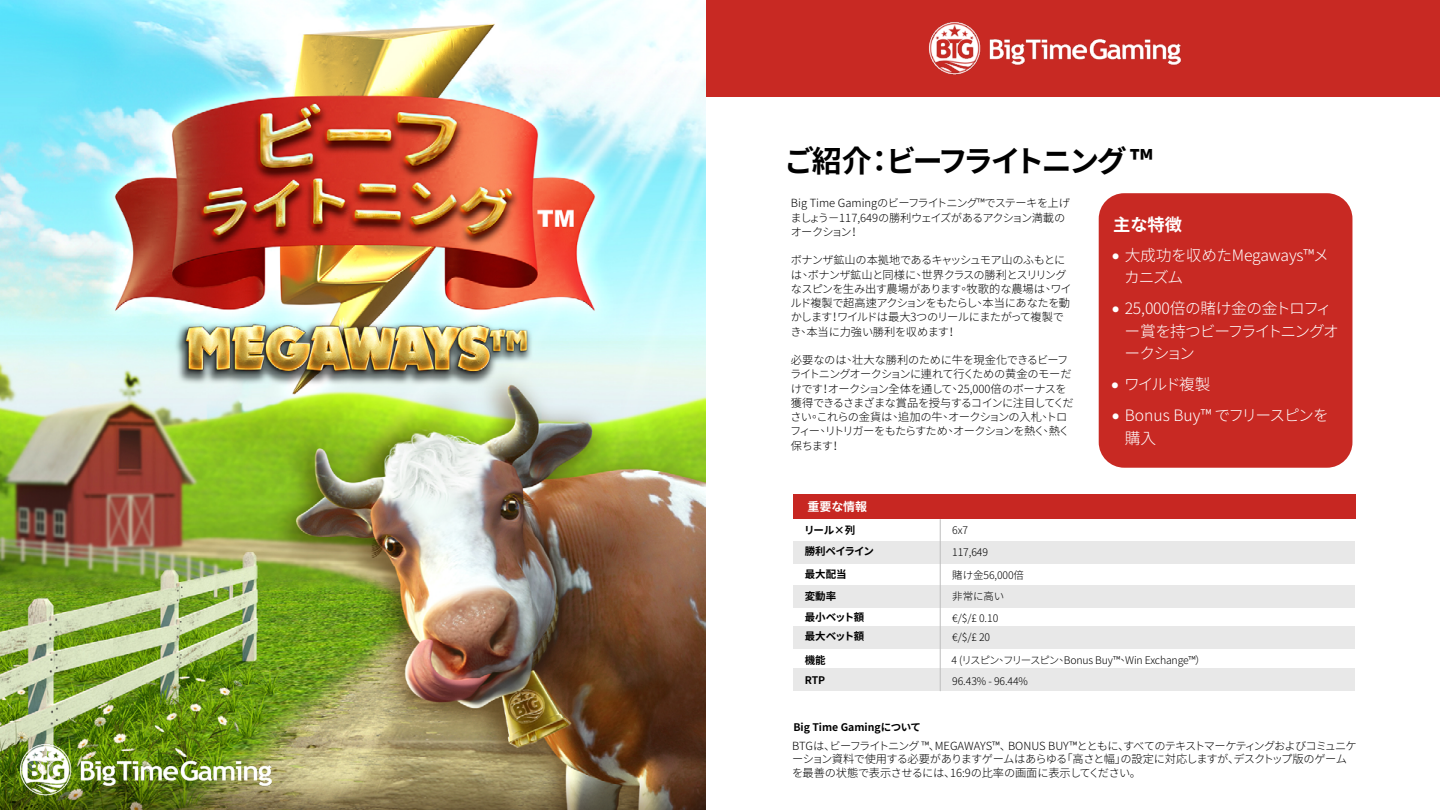
<style>
.page{position:relative;width:1440px;height:810px;background:#fff}
.page>*{position:absolute;margin:0;border:0;box-sizing:border-box;transform-origin:0 0}
.t1{font:700 30px "Noto Sans CJ Ktc";letter-spacing:-.09em;color:#000}
.t2{font:700 17.25px "Noto Sans CJ Ktc";color:#fff}
.t3{font:300 15.75px/22.5px "Noto Sans CJ Ktc";letter-spacing:-.075em;color:#fff}
.t4{font:300 15.75px/22.5px "Noto Sans CJ Ktc";letter-spacing:-.05em;color:#fff}
.t5{font:300 15.75px/22.5px "Noto Sans CJ Ktc";letter-spacing:-.02em;color:#fff}
.t6{font:700 12px "Noto Sans CJ Ktc";color:#fff}
.t7{font:300 11.25px/14.2px "Noto Sans CJ Ktc";letter-spacing:-.055em;color:#000}
.t8{font:300 10.5px "Noto Sans CJ Ktc";letter-spacing:-.015em;color:#000}
.t9{font:700 10.5px "Noto Sans CJ Ktc";letter-spacing:-.005em;color:#000}
.t10{font:700 10.5px "Noto Sans CJ Ktc";letter-spacing:-.055em;color:#000}
.s1{font-family:"Lato";font-weight:400}
</style>
<div class="page">
<img style="left:0;top:0;width:706px;height:810px">
<div style="left:706px;top:0;width:734px;height:96px;background:#c82923"></div>
<img style="left:929px;top:21px;width:252px;height:54px">
<img style="left:14px;top:736px;width:266px;height:67px">
<div style="left:793px;top:541px;width:562px;height:22px;background:#e8e8e8"></div>
<div style="left:793px;top:627px;width:562px;height:22px;background:#e8e8e8"></div>
<div style="left:793px;top:585px;width:562px;height:22px;background:#e8e8e8"></div>
<div style="left:793px;top:669px;width:562px;height:22px;background:#e8e8e8"></div>
<div style="left:793px;top:494px;width:563px;height:25px;background:#c72722"></div>
<hr style="left:940px;top:519px;width:1px;height:172px;background:#bdbebe">
<div style="left:1099px;top:193px;width:253px;height:275px;background:#c82923;border-radius:26px"></div>
<h1 class="t1" style="left:784px;top:144px;width:370px">ご紹介：ビーフライトニング ™</h1>
<p class="t7" style="left:791px;top:196px;width:281px">Big Time Gamingのビーフライトニング™でステーキを上げましょう－117,649の勝利ウェイズがあるアクション満載のオークション！</p>
<p class="t7" style="left:790px;top:253px;width:283px">ボナンザ鉱山の本拠地であるキャッシュモア山のふもとには、ボナンザ鉱山と同様に、世界クラスの勝利とスリリングなスピンを生み出す農場があります。牧歌的な農場は、ワイルド複製で超高速アクションをもたらし、本当にあなたを動かします！ワイルドは最大3つのリールにまたがって複製でき、本当に力強い勝利を収めます！</p>
<p class="t7" style="left:790px;top:353px;width:285px">必要なのは、壮大な勝利のために牛を現金化できるビーフライトニングオークションに連れて行くための黄金のモーだけです！オークション全体を通して、25,000倍のボーナスを獲得できるさまざまな賞品を授与するコインに注目してください。これらの金貨は、追加の牛、オークションの入札、トロフィー、リトリガーをもたらすため、オークションを熱く、熱く保ちます！</p>
<p class="t6" style="left:808px;top:500px;width:61px">重要な情報</p>
<p class="t9" style="left:804px;top:524px;width:53px">リール×列</p>
<p class="t8" style="left:952px;top:524px;width:17px">6x7</p>
<p class="t10" style="left:805px;top:545px;width:71px">勝利ペイライン</p>
<p class="t8" style="left:952px;top:546px;width:37px">117,649</p>
<p class="t9" style="left:805px;top:568px;width:43px">最大配当</p>
<p class="t8" style="left:952px;top:569px;width:73px">賭け金56,000倍</p>
<p class="t9" style="left:805px;top:590px;width:33px">変動率</p>
<p class="t8" style="left:952px;top:591px;width:53px">非常に高い</p>
<h2 class="t2" style="left:1113px;top:215px;width:70px">主な特徴</h2>
<h3 class="t5" style="left:1124px;top:244px;width:206px;text-indent:-13px"><span class="s1">•</span> 大成功を収めたMegaways™メカニズム</h3>
<h3 class="t3" style="left:1125px;top:298px;width:216px;text-indent:-13px"><span class="s1">•</span> 25,000倍の賭け金の金トロフィー賞を持つビーフライトニングオークション</h3>
<h3 class="t4" style="left:1111px;top:374px;width:101px"><span class="s1">•</span> ワイルド複製</h3>
<h3 class="t4" style="left:1125px;top:405px;width:206px;text-indent:-13px"><span class="s1">•</span> Bonus Buy™ でフリースピンを購入</h3>
<p class="t9" style="left:805px;top:611px;width:61px">最小ベット額</p>
<p class="t8" style="left:952px;top:612px;width:47px">€/$/£ 0.10</p>
<p class="t9" style="left:805px;top:631px;width:61px">最大ベット額</p>
<p class="t8" style="left:952px;top:631px;width:39px">€/$/£ 20</p>
<p class="t9" style="left:805px;top:654px;width:22px">機能</p>
<p class="t8" style="left:952px;top:654px;width:256px">4 (リスピン、フリースピン、Bonus Buy™、Win Exchange™）</p>
<p class="t9" style="left:805px;top:675px;width:22px">RTP</p>
<p class="t9" style="left:793px;top:722px;width:129px">Big Time Gamingについて</p>
<p class="t8" style="left:952px;top:675px;width:77px">96.43% - 96.44%</p>
<p class="t7" style="left:792px;top:739px;width:566px;line-height:13.5px">BTGは、ビーフライトニング ™、MEGAWAYS™、BONUS BUY™とともに、すべてのテキストマーケティングおよびコミュニケーション資料で使用する必要がありますゲームはあらゆる「高さと幅」の設定に対応しますが、デスクトップ版のゲームを最善の状態で表示させるには、16:9の比率の画面に表示してください。</p>
</div>
